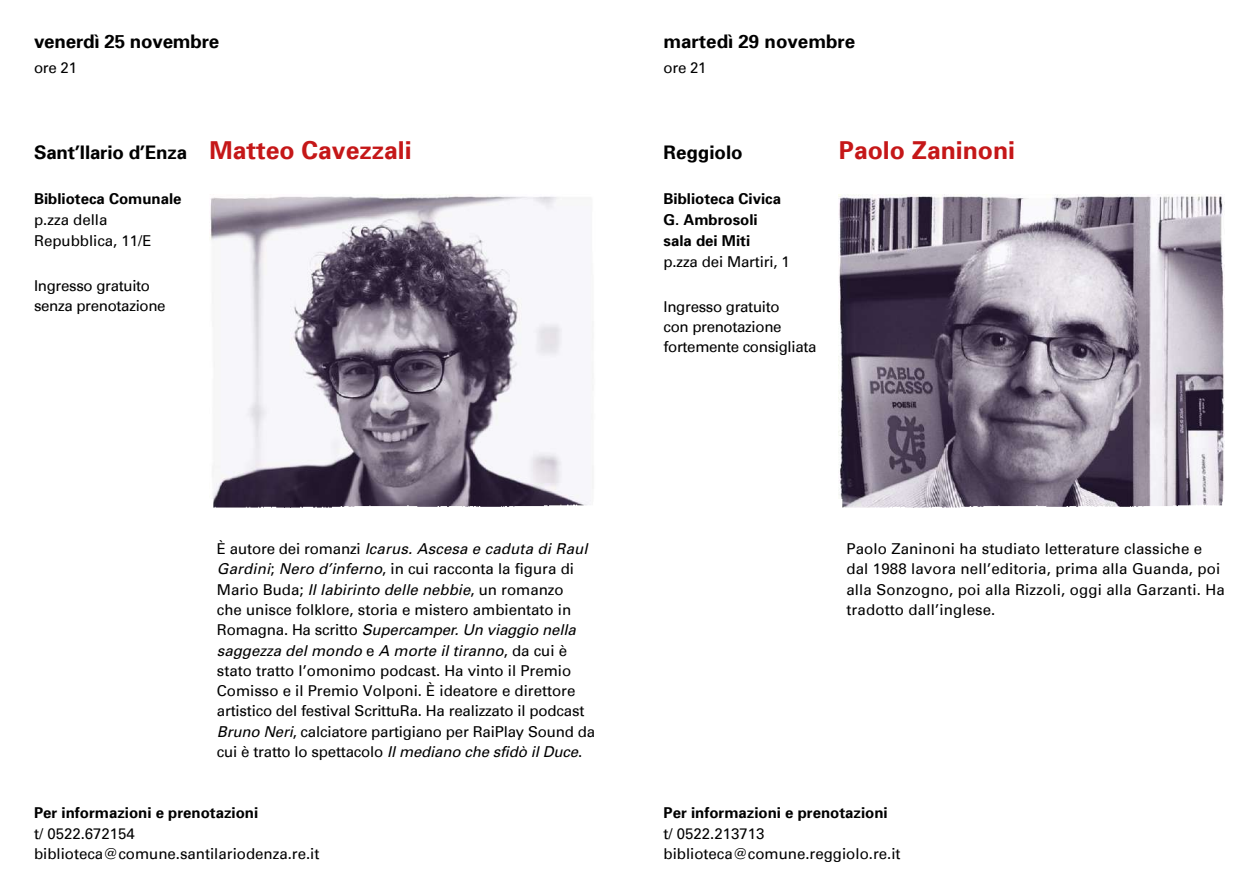
<style>
.page{position:relative;width:1259px;height:893px;background:#fff}
.page>*{position:absolute;margin:0;border:0;box-sizing:border-box;transform-origin:0 0}
.t1{font:700 24.75px "Univers 65";color:#c51718}
.t2{font:700 18.75px "Univers 65";letter-spacing:-.01em;color:#000}
.t3{font:15px/20.2px "Univers";color:#000}
.t4{font:700 15px/21px "Univers 65";color:#000}
.t5{font:15px/20.2px "Univers";letter-spacing:-.02em;color:#000}
.s1{font-style:italic}
</style>
<div class="page">
<img style="left:210px;top:194px;width:383px;height:306px">
<img style="left:839px;top:194px;width:385px;height:306px">
<img style="left:213px;top:500px;width:378px;height:8px">
<img style="left:842px;top:500px;width:381px;height:8px">
<p class="t2" style="left:34px;top:29px;width:187px">venerdì 25 novembre</p>
<p class="t3" style="left:34px;top:57px;width:44px">ore 21</p>
<p class="t2" style="left:663px;top:29px;width:193px">martedì 29 novembre</p>
<p class="t3" style="left:663px;top:57px;width:44px">ore 21</p>
<p class="t2" style="left:34px;top:141px;width:155px">Sant’Ilario d’Enza</p>
<p class="t4" style="left:34px;top:188px;width:149px">Biblioteca Comunale</p>
<p class="t3" style="left:34px;top:210px;width:119px;line-height:21px">p.zza della<br>Repubblica, 11/E</p>
<p class="t5" style="left:34px;top:276px;width:133px">Ingresso gratuito senza prenotazione</p>
<h1 class="t1" style="left:209px;top:134px;width:204px">Matteo Cavezzali</h1>
<p class="t2" style="left:663px;top:141px;width:81px">Reggiolo</p>
<p class="t4" style="left:663px;top:188px;width:119px">Biblioteca Civica<br>G. Ambrosoli sala dei Miti</p>
<p class="t3" style="left:663px;top:252px;width:128px">p.zza dei Martiri, 1</p>
<p class="t5" style="left:663px;top:297px;width:154px">Ingresso gratuito<br>con prenotazione fortemente consigliata</p>
<h1 class="t1" style="left:839px;top:134px;width:178px">Paolo Zaninoni</h1>
<p class="t3" style="left:217px;top:539px;width:380px">È autore dei romanzi <span class="s1">Icarus. Ascesa e caduta di Raul Gardini</span>; <span class="s1">Nero d’inferno</span>, in cui racconta la figura di Mario Buda; <span class="s1">Il labirinto delle nebbie</span>, un romanzo<br>che unisce folklore, storia e mistero ambientato in Romagna. Ha scritto <span class="s1">Supercamper. Un viaggio nella saggezza del mondo</span> e <span class="s1">A morte il tiranno</span>, da cui è stato tratto l’omonimo podcast. Ha vinto il Premio Comisso e il Premio Volponi. È ideatore e direttore artistico del festival ScrittuRa. Ha realizzato il podcast <span class="s1">Bruno Neri</span>, calciatore partigiano per RaiPlay Sound da cui è tratto lo spettacolo <span class="s1">Il mediano che sfidò il Duce</span>.</p>
<p class="t4" style="left:34px;top:802px;width:226px">Per informazioni e prenotazioni</p>
<p class="t3" style="left:34px;top:823px;width:287px">t/ 0522.672154 biblioteca@comune.santilariodenza.re.it</p>
<p class="t3" style="left:846px;top:539px;width:380px">Paolo Zaninoni ha studiato letterature classiche e dal 1988 lavora nell’editoria, prima alla Guanda, poi alla Sonzogno, poi alla Rizzoli, oggi alla Garzanti. Ha tradotto dall’inglese.</p>
<p class="t4" style="left:663px;top:802px;width:226px">Per informazioni e prenotazioni</p>
<p class="t3" style="left:663px;top:823px;width:238px">t/ 0522.213713 biblioteca@comune.reggiolo.re.it</p>
</div>
